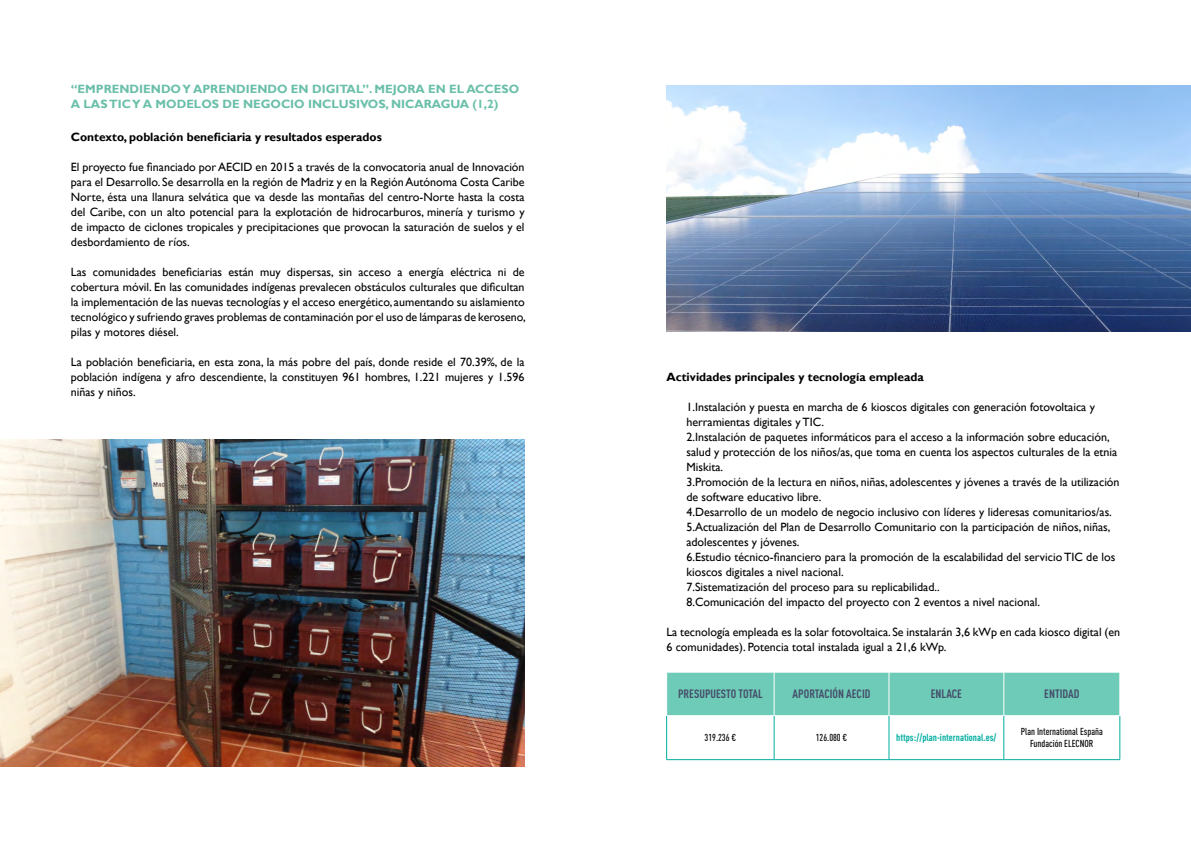
<style>
.page{position:relative;width:1191px;height:842px;background:#fff}
.page>*{position:absolute;margin:0;border:0;box-sizing:border-box;transform-origin:0 0}
.t1{font:12px/15px "Gill Sans";color:#000;text-align:justify}
.t2{font:700 12px/15px "Gill Sans";color:#6abfa9}
.t3{font:700 12px "Gill Sans";color:#000}
.t4{font:700 12px "DIN Cond";color:#454e69}
.t5{font:500 10px/12px "DIN Cond";color:#000;text-align:center}
.t6{font:700 10px "DIN Cond";color:#00ada0}
</style>
<div class="page">
<img style="left:0;top:439px;width:524px;height:328px">
<img style="left:666px;top:85px;width:525px;height:247px">
<div style="left:667px;top:673px;width:452px;height:42px;background:#6ecbb8"></div>
<hr style="left:774px;top:672px;width:1px;height:43px;background:#fff">
<hr style="left:888px;top:672px;width:1px;height:43px;background:#fff">
<hr style="left:1003px;top:672px;width:1px;height:43px;background:#fff">
<hr style="left:666px;top:716px;width:1px;height:43px;background:#00ada0">
<hr style="left:774px;top:716px;width:1px;height:43px;background:#00ada0">
<hr style="left:888px;top:716px;width:1px;height:43px;background:#00ada0">
<hr style="left:1003px;top:716px;width:1px;height:43px;background:#00ada0">
<hr style="left:1119px;top:716px;width:1px;height:43px;background:#00ada0">
<hr style="left:666px;top:759px;width:108px;height:1px;background:#00ada0">
<hr style="left:774px;top:759px;width:115px;height:1px;background:#00ada0">
<hr style="left:889px;top:759px;width:114px;height:1px;background:#00ada0">
<hr style="left:1003px;top:759px;width:117px;height:1px;background:#00ada0">
<p class="t2" style="left:71px;top:82px;width:450px">“EMPRENDIENDO Y APRENDIENDO EN DIGITAL”. MEJORA EN EL ACCESO<br>A LAS TIC Y A MODELOS DE NEGOCIO INCLUSIVOS, NICARAGUA (1,2)</p>
<p class="t3" style="left:71px;top:130px;width:312px">Contexto, población beneficiaria y resultados esperados</p>
<p class="t1" style="left:71px;top:160px;width:455px">El proyecto fue financiado por AECID en 2015 a través de la convocatoria anual de Innovación para el Desarrollo. Se desarrolla en la región de Madriz y en la Región Autónoma Costa Caribe Norte, ésta una llanura selvática que va desde las montañas del centro-Norte hasta la costa del Caribe, con un alto potencial para la explotación de hidrocarburos, minería y turismo y de impacto de ciclones tropicales y precipitaciones que provocan la saturación de suelos y el desbordamiento de ríos.</p>
<p class="t1" style="left:71px;top:265px;width:456px">Las comunidades beneficiarias están muy dispersas, sin acceso a energía eléctrica ni de cobertura móvil. En las comunidades indígenas prevalecen obstáculos culturales que dificultan la implementación de las nuevas tecnologías y el acceso energético, aumentando su aislamiento tecnológico y sufriendo graves problemas de contaminación por el uso de lámparas de keroseno, pilas y motores diésel.</p>
<p class="t1" style="left:71px;top:355px;width:455px">La población beneficiaria, en esta zona, la más pobre del país, donde reside el 70.39%, de la población indígena y afro descendiente, la constituyen 961 hombres, 1.221 mujeres y 1.596 niñas y niños.</p>
<p class="t3" style="left:666px;top:370px;width:259px">Actividades principales y tecnología empleada</p>
<p class="t1" style="left:686px;top:400px;width:435px;text-align:left">1.Instalación y puesta en marcha de 6 kioscos digitales con generación fotovoltaica y herramientas digitales y TIC.<br>2.Instalación de paquetes informáticos para el acceso a la información sobre educación, salud y protección de los niños/as, que toma en cuenta los aspectos culturales de la etnia Miskita.<br>3.Promoción de la lectura en niños, niñas, adolescentes y jóvenes a través de la utilización de software educativo libre.<br>4.Desarrollo de un modelo de negocio inclusivo con líderes y lideresas comunitarios/as.<br>5.Actualización del Plan de Desarrollo Comunitario con la participación de niños, niñas, adolescentes y jóvenes.<br>6.Estudio técnico-financiero para la promoción de la escalabilidad del servicio TIC de los kioscos digitales a nivel nacional.<br>7.Sistematización del proceso para su replicabilidad..<br>8.Comunicación del impacto del proyecto con 2 eventos a nivel nacional.</p>
<p class="t1" style="left:666px;top:625px;width:455px">La tecnología empleada es la solar fotovoltaica. Se instalarán 3,6 kWp en cada kiosco digital (en<br>6 comunidades). Potencia total instalada igual a 21,6 kWp.</p>
<p class="t4" style="left:678px;top:687px;width:86px">PRESUPUESTO TOTAL</p>
<p class="t4" style="left:792px;top:687px;width:79px">APORTACIÓN AECID</p>
<p class="t4" style="left:930px;top:687px;width:33px">ENLACE</p>
<p class="t4" style="left:1044px;top:687px;width:37px">ENTIDAD</p>
<p class="t5" style="left:704px;top:731px;width:33px">319.236 €</p>
<p class="t5" style="left:815px;top:731px;width:33px">126.080 €</p>
<p class="t6" style="left:896px;top:732px;width:102px">https://plan-international.es/</p>
<p class="t5" style="left:1020px;top:725px;width:83px">Plan International España<br>Fundación ELECNOR</p>
</div>
